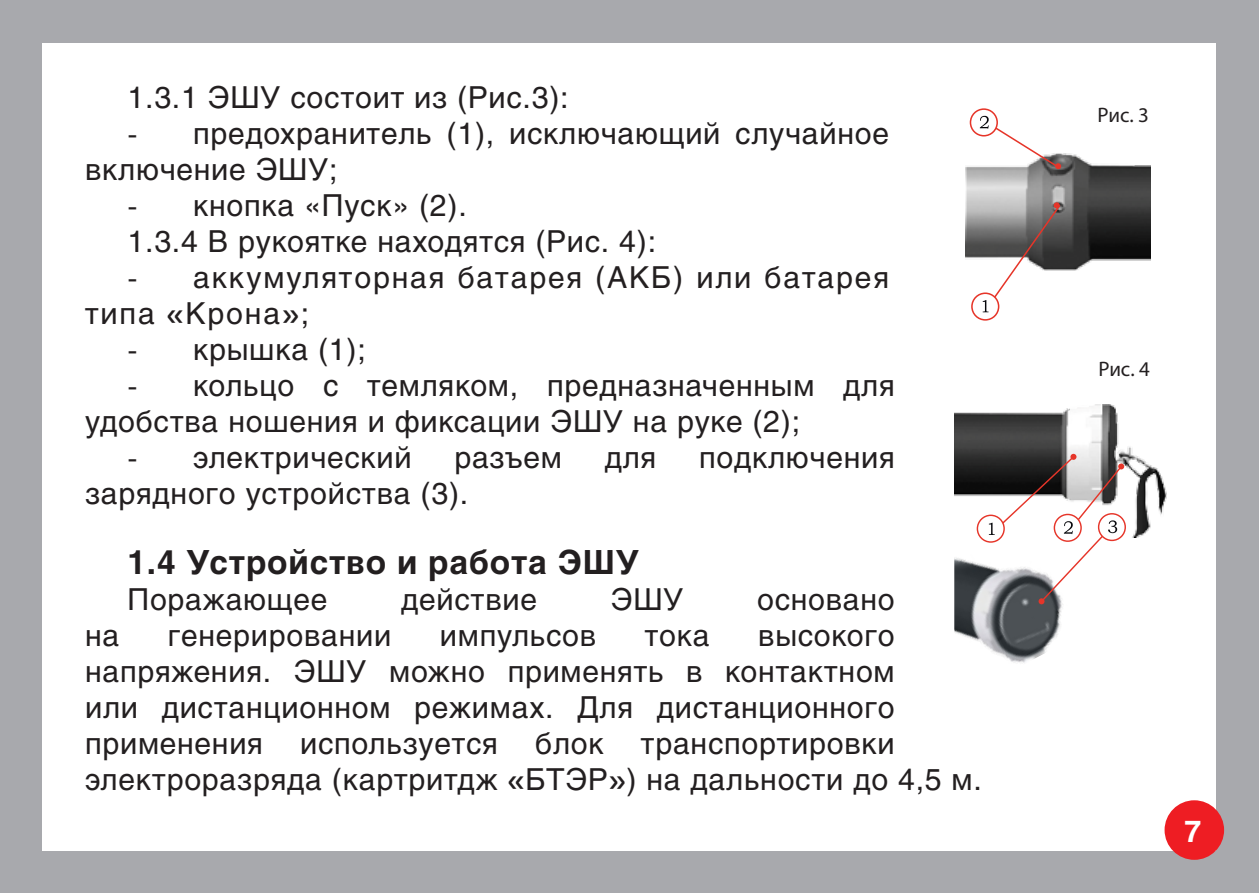
<style>
.page{position:relative;width:1259px;height:893px;background:#a8a9ad}
.page>*{position:absolute;margin:0;border:0;box-sizing:border-box;transform-origin:0 0}
.t1{font:700 33px "Helios";letter-spacing:.025em;color:#231f20}
.t2{font:30px/36px "Helios";letter-spacing:.025em;color:#231f20}
.t3{font:30px/36px "Helios";letter-spacing:.06em;color:#231f20}
.t4{font:700 30px "Helios";color:#fff}
.t5{font:21px "Myriad Pro";letter-spacing:-.01em;color:#231f20}
.s1{font-family:"Geometria";font-weight:500}
</style>
<div class="page">
<div style="left:43px;top:43px;width:1173px;height:807px;background:#fff"></div>
<div style="left:1164px;top:800px;width:60px;height:60px;background:#ee1d23;border-radius:50%"></div>
<img style="left:965px;top:153px;width:185px;height:118px">
<svg style="left:970px;top:109px;width:27px;height:27px"></svg>
<div style="left:969px;top:108px;width:29px;height:29px;border:2px solid #e63529;border-radius:50%"></div>
<svg style="left:980px;top:116px;width:82px;height:54px"></svg>
<div style="left:971px;top:292px;width:28px;height:29px;border:2px solid #e63529;border-radius:50%"></div>
<svg style="left:982px;top:202px;width:80px;height:110px"></svg>
<img style="left:954px;top:405px;width:213px;height:132px">
<img style="left:954px;top:511px;width:109px;height:152px">
<div style="left:977px;top:515px;width:27px;height:27px;background:#fff;border-radius:50%"></div>
<div style="left:976px;top:515px;width:29px;height:28px;border:1px solid #e63529;border-radius:50%"></div>
<svg style="left:989px;top:523px;width:5px;height:12px"></svg>
<div style="left:1098px;top:513px;width:28px;height:28px;border:1px solid #e63529;border-radius:50%"></div>
<svg style="left:1000px;top:454px;width:124px;height:150px"></svg>
<p class="t2" style="left:128px;top:79px;width:442px">1.3.1 ЭШУ состоит из (Рис.3):</p>
<p class="t2" style="left:85px;top:115px;width:805px;text-indent:43px">- предохранитель (1), исключающий случайное включение ЭШУ;</p>
<p class="t2" style="left:128px;top:187px;width:341px">- кнопка «Пуск» (2).</p>
<p class="t2" style="left:128px;top:223px;width:530px">1.3.4 В рукоятке находятся (Рис. 4):</p>
<p class="t3" style="left:85px;top:259px;width:805px;text-indent:43px">- аккумуляторная батарея (АКБ) или батарея типа <span class="s1">«</span>Крона<span class="s1">»</span>;</p>
<p class="t2" style="left:128px;top:331px;width:240px">- крышка (1);</p>
<p class="t2" style="left:85px;top:367px;width:811px;text-indent:43px">- кольцо с темляком, предназначенным для удобства ношения и фиксации ЭШУ на руке (2);</p>
<p class="t2" style="left:128px;top:439px;width:286px">- электрический</p>
<p class="t2" style="left:454px;top:439px;width:109px">разъем</p>
<p class="t2" style="left:605px;top:439px;width:53px">для</p>
<p class="t2" style="left:699px;top:439px;width:197px">подключения</p>
<p class="t2" style="left:85px;top:475px;width:385px">зарядного устройства (3).</p>
<p class="t1" style="left:128px;top:543px;width:513px">1.4 Устройство и работа ЭШУ</p>
<p class="t2" style="left:128px;top:581px;width:201px">Поражающее</p>
<p class="t2" style="left:401px;top:581px;width:137px">действие</p>
<p class="t2" style="left:610px;top:581px;width:74px">ЭШУ</p>
<p class="t2" style="left:757px;top:581px;width:139px">основано</p>
<p class="t2" style="left:85px;top:617px;width:36px">на</p>
<p class="t2" style="left:168px;top:617px;width:225px">генерировании</p>
<p class="t2" style="left:440px;top:617px;width:158px">импульсов</p>
<p class="t2" style="left:645px;top:617px;width:66px">тока</p>
<p class="t2" style="left:85px;top:617px;width:898px;text-indent:673px">высокого напряжения. ЭШУ можно применять в контактном<br>или дистанционном режимах. Для дистанционного применения используется блок транспортировки электроразряда (картритдж <span class="s1">«</span>БТЭР<span class="s1">»</span>) на дальности до 4,5 м.</p>
<p class="t5" style="left:1097px;top:102px;width:53px">Рис. 3</p>
<p class="t5" style="left:1098px;top:356px;width:53px">Рис. 4</p>
<p class="t4" style="left:1184px;top:813px;width:18px">7</p>
</div>
